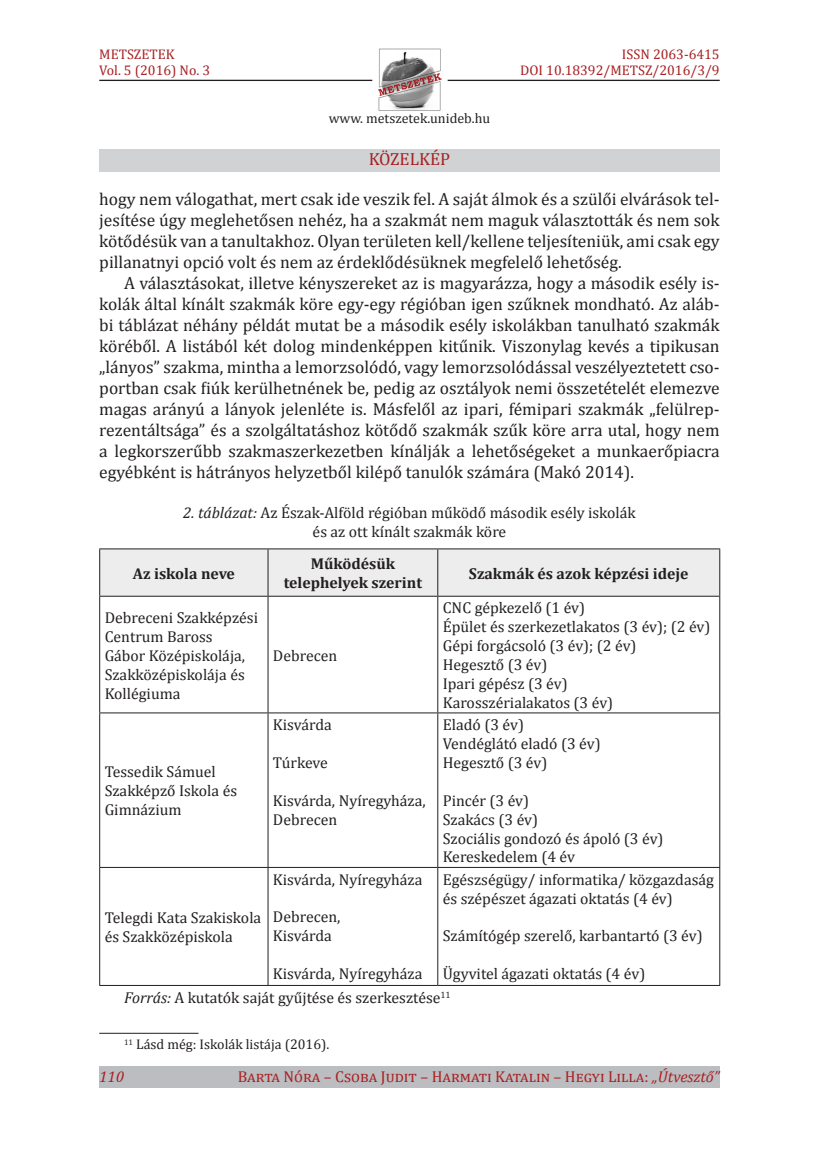
<style>
.page{position:relative;width:819px;height:1166px;background:#fff}
.page>*{position:absolute;margin:0;border:0;box-sizing:border-box;transform-origin:0 0}
.metszetek_főszöveg{font:17.5px/21px "Cambria";color:#231f20;text-align:justify}
.t1{font:17.5px "Cambria";color:#a72023}
.Normál{font:15.75px/18.9px "Cambria";color:#231f20}
.meteszetek_ábraaláír{font:15.75px "Cambria";color:#231f20}
.Normál-2{font:700 15.75px/18.9px "Cambria";color:#231f20;text-align:center}
.t2{font:15.75px "Cambria";color:#a72023}
.metszetek_főszöveg-2{font:15.75px "Cambria";color:#231f20}
.t3{font:italic 15.75px "Cambria";color:#a72023}
.t4{font:14px/15.8px "Cambria";color:#a72023}
.metszetek_lábjegyzet{font:14px "Cambria";color:#231f20}
.s1{font-style:italic}
</style>
<div class="page">
<img style="left:378px;top:48px;width:64px;height:63px">
<hr style="left:99px;top:80px;width:273px;height:1px;background:#231f20">
<hr style="left:447px;top:80px;width:272px;height:1px;background:#231f20">
<div style="left:99px;top:1067px;width:620px;height:21px;background:#bcbdc0"></div>
<div style="left:99px;top:149px;width:620px;height:22px;background:#d1d2d4"></div>
<div style="left:100px;top:549px;width:619px;height:47px;background:#ededed"></div>
<hr style="left:99px;top:548px;width:169px;height:1px;background:#231f20">
<hr style="left:99px;top:549px;width:1px;height:47px;background:#231f20">
<hr style="left:268px;top:548px;width:170px;height:1px;background:#231f20">
<hr style="left:267px;top:549px;width:1px;height:47px;background:#231f20">
<hr style="left:438px;top:548px;width:282px;height:1px;background:#231f20">
<hr style="left:437px;top:549px;width:1px;height:47px;background:#231f20">
<hr style="left:719px;top:549px;width:1px;height:47px;background:#231f20">
<hr style="left:99px;top:596px;width:169px;height:1px;background:#231f20">
<hr style="left:99px;top:597px;width:1px;height:115px;background:#231f20">
<hr style="left:268px;top:596px;width:170px;height:1px;background:#231f20">
<hr style="left:267px;top:597px;width:1px;height:115px;background:#231f20">
<hr style="left:438px;top:596px;width:282px;height:1px;background:#231f20">
<hr style="left:437px;top:597px;width:1px;height:115px;background:#231f20">
<hr style="left:719px;top:597px;width:1px;height:115px;background:#231f20">
<hr style="left:99px;top:712px;width:169px;height:1px;background:#231f20">
<hr style="left:99px;top:713px;width:1px;height:154px;background:#231f20">
<hr style="left:268px;top:712px;width:170px;height:1px;background:#231f20">
<hr style="left:267px;top:713px;width:1px;height:154px;background:#231f20">
<hr style="left:438px;top:712px;width:282px;height:1px;background:#231f20">
<hr style="left:437px;top:713px;width:1px;height:154px;background:#231f20">
<hr style="left:719px;top:713px;width:1px;height:154px;background:#231f20">
<hr style="left:99px;top:867px;width:169px;height:1px;background:#231f20">
<hr style="left:99px;top:868px;width:1px;height:117px;background:#231f20">
<hr style="left:268px;top:867px;width:170px;height:1px;background:#231f20">
<hr style="left:267px;top:868px;width:1px;height:117px;background:#231f20">
<hr style="left:438px;top:867px;width:282px;height:1px;background:#231f20">
<hr style="left:437px;top:868px;width:1px;height:117px;background:#231f20">
<hr style="left:719px;top:868px;width:1px;height:117px;background:#231f20">
<hr style="left:99px;top:985px;width:169px;height:1px;background:#231f20">
<hr style="left:268px;top:985px;width:170px;height:1px;background:#231f20">
<hr style="left:438px;top:985px;width:282px;height:1px;background:#231f20">
<hr style="left:99px;top:1033px;width:99px;height:1px;background:#231f20">
<p class="t4" style="left:99px;top:46px;width:112px">METSZETEK<br>Vol. 5 (2016) No. 3</p>
<p class="t4" style="left:520px;top:46px;width:201px;text-align:right">ISSN 2063-6415<br>DOI 10.18392/METSZ/2016/3/9</p>
<p class="metszetek_lábjegyzet" style="left:328px;top:110px;width:163px">www. metszetek.unideb.hu</p>
<p class="t1" style="left:369px;top:149px;width:83px">KÖZELKÉP</p>
<p class="metszetek_főszöveg" style="left:99px;top:188px;width:622px">hogy nem válogathat, mert csak ide veszik fel. A saját álmok és a szülői elvárások tel&shy;jesítése úgy meglehetősen nehéz, ha a szakmát nem maguk választották és nem sok kötődésük van a tanultakhoz. Olyan területen kell/kellene teljesíteniük, ami csak egy pillanatnyi opció volt és nem az érdeklődésüknek megfelelő lehetőség.</p>
<p class="metszetek_főszöveg" style="left:99px;top:272px;width:622px;text-indent:25px">A választásokat, illetve kényszereket az is magyarázza, hogy a második esély is&shy;kolák által kínált szakmák köre egy-egy régióban igen szűknek mondható. Az aláb&shy;bi táblázat néhány példát mutat be a második esély iskolákban tanulható szakmák köréből. A listából két dolog mindenképpen kitűnik. Viszonylag kevés a tipikusan „lányos” szakma, mintha a lemorzsolódó, vagy lemorzsolódással veszélyeztetett cso&shy;portban csak fiúk kerülhetnének be, pedig az osztályok nemi összetételét elemezve magas arányú a lányok jelenléte is. Másfelől az ipari, fémipari szakmák „felülrep&shy;rezentáltsága” és a szolgáltatáshoz kötődő szakmák szűk köre arra utal, hogy nem a legkorszerűbb szakmaszerkezetben kínálják a lehetőségeket a munkaerőpiacra egyébként is hátrányos helyzetből kilépő tanulók számára (Makó 2014).</p>
<p class="meteszetek_ábraaláír" style="left:183px;top:503px;width:454px"><span class="s1">2. táblázat:</span> Az Észak-Alföld régióban működő második esély iskolák</p>
<p class="meteszetek_ábraaláír" style="left:312px;top:522px;width:195px">és az ott kínált szakmák köre</p>
<p class="Normál-2" style="left:133px;top:563px;width:104px">Az iskola neve</p>
<p class="Normál-2" style="left:284px;top:554px;width:140px">Működésük telephelyek szerint</p>
<p class="Normál-2" style="left:469px;top:563px;width:221px">Szakmák és azok képzési ideje</p>
<p class="Normál" style="left:105px;top:608px;width:155px">Debreceni Szakképzési<br>Centrum Baross<br>Gábor Középiskolája,<br>Szakközépiskolája és<br>Kollégiuma</p>
<p class="Normál" style="left:442px;top:598px;width:144px">CNC gépkezelő (1 év)</p>
<p class="Normál" style="left:442px;top:617px;width:269px">Épület és szerkezetlakatos (3 év); (2 év)</p>
<p class="Normál" style="left:442px;top:636px;width:195px">Gépi forgácsoló (3 év); (2 év)</p>
<p class="Normál" style="left:442px;top:655px;width:106px">Hegesztő (3 év)</p>
<p class="Normál" style="left:442px;top:674px;width:126px">Ipari gépész (3 év)</p>
<p class="Normál" style="left:442px;top:693px;width:172px">Karosszérialakatos (3 év)</p>
<p class="Normál" style="left:273px;top:646px;width:66px">Debrecen</p>
<p class="Normál" style="left:105px;top:762px;width:134px">Tessedik Sámuel<br>Szakképző Iskola és<br>Gimnázium</p>
<p class="Normál" style="left:273px;top:715px;width:60px">Kisvárda</p>
<p class="Normál" style="left:273px;top:753px;width:56px">Túrkeve</p>
<p class="Normál" style="left:273px;top:791px;width:154px">Kisvárda, Nyíregyháza,<br>Debrecen</p>
<p class="Normál" style="left:442px;top:715px;width:83px">Eladó (3 év)</p>
<p class="Normál" style="left:442px;top:734px;width:159px">Vendéglátó eladó (3 év)</p>
<p class="Normál" style="left:442px;top:753px;width:106px">Hegesztő (3 év)</p>
<p class="Normál" style="left:442px;top:791px;width:88px">Pincér (3 év)</p>
<p class="Normál" style="left:442px;top:810px;width:97px">Szakács (3 év)</p>
<p class="Normál" style="left:442px;top:829px;width:222px">Szociális gondozó és ápoló (3 év)</p>
<p class="Normál" style="left:442px;top:847px;width:134px">Kereskedelem (4 év</p>
<p class="Normál" style="left:442px;top:870px;width:273px">Egészségügy/ informatika/ közgazdaság és szépészet ágazati oktatás (4 év)</p>
<p class="Normál" style="left:442px;top:926px;width:261px">Számítógép szerelő, karbantartó (3 év)</p>
<p class="Normál" style="left:442px;top:964px;width:204px">Ügyvitel ágazati oktatás (4 év)</p>
<p class="metszetek_főszöveg-2" style="left:124px;top:988px;width:328px"><span class="s1">Forrás:</span> A kutatók saját gyűjtése és szerkesztése<sup>11</sup></p>
<p class="metszetek_lábjegyzet" style="left:124px;top:1036px;width:207px"><sup>11</sup> Lásd még: Iskolák listája (2016).</p>
<p class="Normál" style="left:273px;top:870px;width:151px">Kisvárda, Nyíregyháza</p>
<p class="Normál" style="left:273px;top:907px;width:69px">Debrecen,</p>
<p class="Normál" style="left:273px;top:926px;width:60px">Kisvárda</p>
<p class="Normál" style="left:273px;top:964px;width:151px">Kisvárda, Nyíregyháza</p>
<p class="Normál" style="left:105px;top:908px;width:158px">Telegdi Kata Szakiskola és Szakközépiskola</p>
<p class="t3" style="left:99px;top:1067px;width:26px">110</p>
<p class="t2" style="left:238px;top:1067px;width:483px">Barta Nóra – Csoba Judit – Harmati Katalin – Hegyi Lilla: <span class="s1">„Útvesztő”</span></p>
</div>
